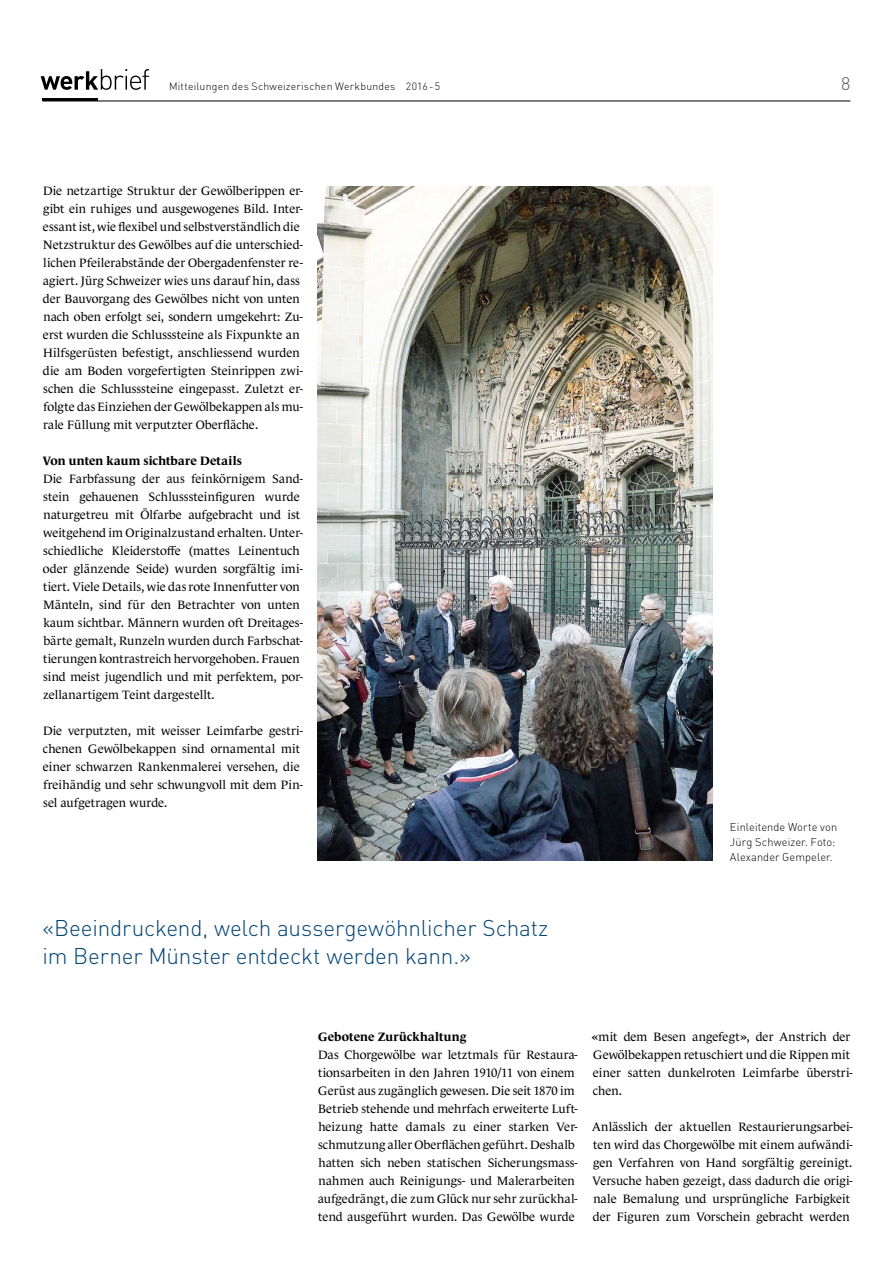
<style>
.page{position:relative;width:893px;height:1263px;background:#fff}
.page>*{position:absolute;margin:0;border:0;box-sizing:border-box;transform-origin:0 0}
.t1{font:300 22.5px/28.5px "DINOT";letter-spacing:-.005em;color:#004476}
.t2{font:300 18px "DINOT";color:#565655}
.t3{font:12.3px/18px "Le Monde Journal Std";color:#000}
.t4{font:700 12.3px "Le Monde Journal Std";letter-spacing:.005em;color:#000}
.t5{font:300 11.25px/15px "DINOT";letter-spacing:.01em;color:#000}
.t6{font:300 10.5px "DINOT";letter-spacing:.02em;color:#000}
</style>
<div class="page">
<hr style="left:43px;top:101px;width:807px;height:1px;background:#000">
<hr style="left:43px;top:99px;width:55px;height:2px;background:#000">
<svg style="left:41px;top:69px;width:108px;height:21px"></svg>
<img style="left:317px;top:186px;width:396px;height:675px">
<p class="t6" style="left:169px;top:79px;width:273px">Mitteilungen des Schweizerischen Werkbundes 2016-5</p>
<h2 class="t2" style="left:841px;top:71px;width:11px">8</h2>
<p class="t3" style="left:43px;top:181px;width:262px">Die netzartige Struktur der Gewölberippen er&shy;gibt ein ruhiges und ausgewogenes Bild. Inter&shy;essant ist, wie flexibel und selbstverständlich die Netzstruktur des Gewölbes auf die unterschied&shy;lichen Pfeilerabstände der Obergadenfenster re&shy;agiert. Jürg Schweizer wies uns darauf hin, dass der Bauvorgang des Gewölbes nicht von unten nach oben erfolgt sei, sondern umgekehrt: Zu&shy;erst wurden die Schlusssteine als Fixpunkte an Hilfsgerüsten befestigt, anschliessend wurden die am Boden vorgefertigten Steinrippen zwi&shy;schen die Schlusssteine eingepasst. Zuletzt er&shy;folgte das Einziehen der Gewölbekappen als mu&shy;rale Füllung mit verputzter Oberfläche.</p>
<p class="t4" style="left:43px;top:453px;width:201px">Von unten kaum sichtbare Details</p>
<p class="t3" style="left:43px;top:469px;width:261px">Die Farbfassung der aus feinkörnigem Sand&shy;stein gehauenen Schlusssteinfiguren wurde naturgetreu mit Ölfarbe aufgebracht und ist weitgehend im Originalzustand erhalten. Unter&shy;schiedliche Kleiderstoffe (mattes Leinentuch oder glänzende Seide) wurden sorgfältig imi&shy;tiert. Viele Details, wie das rote Innenfutter von Mänteln, sind für den Betrachter von unten kaum sichtbar. Männern wurden oft Dreitages&shy;bärte gemalt, Runzeln wurden durch Farbschat&shy;tierungen kontrastreich hervorgehoben. Frauen sind meist jugendlich und mit perfektem, por&shy;zellanartigem Teint dargestellt.</p>
<p class="t3" style="left:43px;top:721px;width:261px">Die verputzten, mit weisser Leimfarbe gestri&shy;chenen Gewölbekappen sind ornamental mit einer schwarzen Rankenmalerei versehen, die freihändig und sehr schwungvoll mit dem Pin&shy;sel aufgetragen wurde.</p>
<h1 class="t1" style="left:43px;top:912px;width:507px">«Beeindruckend, welch aussergewöhnlicher Schatz im Berner Münster entdeckt werden kann.»</h1>
<p class="t5" style="left:730px;top:819px;width:109px">Einleitende Worte von<br>Jürg Schweizer. Foto:<br>Alexander Gempeler.</p>
<p class="t4" style="left:318px;top:1030px;width:150px">Gebotene Zurückhaltung</p>
<p class="t3" style="left:318px;top:1045px;width:262px">Das Chorgewölbe war letztmals für Restaura&shy;tionsarbeiten in den Jahren 1910/11 von einem Gerüst aus zugänglich gewesen. Die seit 1870 im Betrieb stehende und mehrfach erweiterte Luft&shy;heizung hatte damals zu einer starken Ver&shy;schmutzung aller Oberflächen geführt. Deshalb hatten sich neben statischen Sicherungsmass&shy;nahmen auch Reinigungs- und Malerarbeiten aufgedrängt, die zum Glück nur sehr zurückhal&shy;tend ausgeführt wurden. Das Gewölbe wurde</p>
<p class="t3" style="left:591px;top:1027px;width:263px">«mit dem Besen angefegt», der Anstrich der Gewölbekappen retuschiert und die Rippen mit einer satten dunkelroten Leimfarbe überstri&shy;chen.</p>
<p class="t3" style="left:592px;top:1117px;width:262px">Anlässlich der aktuellen Restaurierungsarbei&shy;ten wird das Chorgewölbe mit einem aufwändi&shy;gen Verfahren von Hand sorgfältig gereinigt.<br>Versuche haben gezeigt, dass dadurch die origi&shy;nale Bemalung und ursprüngliche Farbigkeit der Figuren zum Vorschein gebracht werden</p>
</div>
